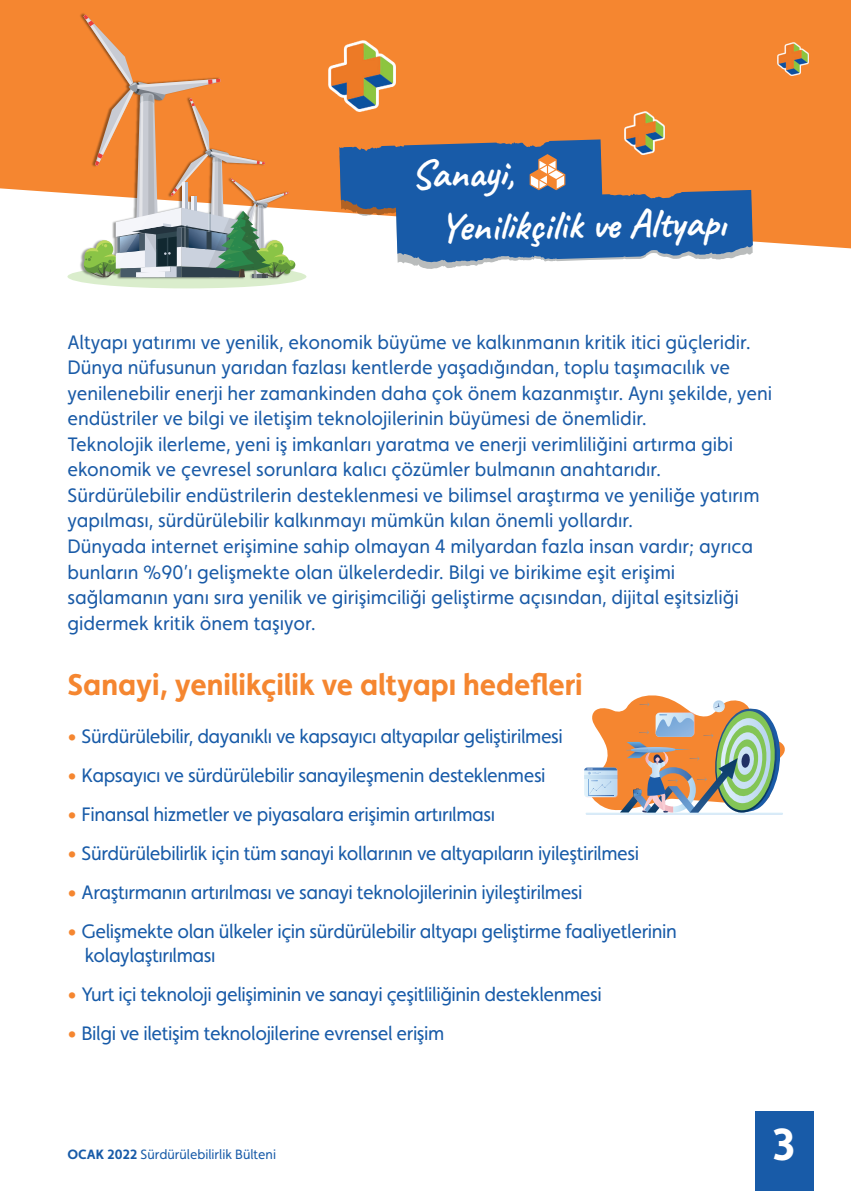
<style>
.page{position:relative;width:851px;height:1191px;background:#fff}
.page>*{position:absolute;margin:0;border:0;box-sizing:border-box;transform-origin:0 0}
.t1{font:700 45px "Faricy New";color:#fff}
.t2{font:700 40.8px/53.4px "Caveat";color:#fff}
.t3{font:700 30px "Faricy New";color:#f58630}
.t4{font:19.5px/25.5px "Faricy New";color:#1a5ba7}
.t5{font:19.5px/24px "Faricy New";letter-spacing:-.02em;color:#185ba8}
.t6{font:13.5px "Faricy New";color:#185ba8}
.s1{color:#f58630}
.s2{font-weight:700}
</style>
<div class="page">
<div style="left:754px;top:1111px;width:59px;height:80px;background:#185ba8"></div>
<div style="left:0;top:0;width:850px;height:248px;background:#f58630"></div>
<img style="left:328px;top:41px;width:67px;height:70px">
<img style="left:624px;top:112px;width:40px;height:27px">
<img style="left:777px;top:43px;width:31px;height:33px">
<svg style="left:339px;top:139px;width:413px;height:130px;background:#62799b"></svg>
<svg style="left:584px;top:695px;width:201px;height:120px"></svg>
<div style="left:67px;top:265px;width:239px;height:23px;background:#daedcc;border-radius:50%"></div>
<img style="left:78px;top:12px;width:218px;height:267px">
<svg style="left:83px;top:15px;width:213px;height:262px;background:#d79a63"></svg>
<h2 class="t2" style="left:438px;top:147px;width:287px;text-indent:-28px;rotate:-1deg">Sanayi,<br>Yenilikçilik ve Altyapı</h2>
<p class="t4" style="left:67px;top:329px;width:706px">Altyapı yatırımı ve yenilik, ekonomik büyüme ve kalkınmanın kritik itici güçleridir.<br>Dünya nüfusunun yarıdan fazlası kentlerde yaşadığından, toplu taşımacılık ve yenilenebilir enerji her zamankinden daha çok önem kazanmıştır. Aynı şekilde, yeni endüstriler ve bilgi ve iletişim teknolojilerinin büyümesi de önemlidir.<br>Teknolojik ilerleme, yeni iş imkanları yaratma ve enerji verimliliğini artırma gibi ekonomik ve çevresel sorunlara kalıcı çözümler bulmanın anahtarıdır.<br>Sürdürülebilir endüstrilerin desteklenmesi ve bilimsel araştırma ve yeniliğe yatırım yapılması, sürdürülebilir kalkınmayı mümkün kılan önemli yollardır.<br>Dünyada internet erişimine sahip olmayan 4 milyardan fazla insan vardır; ayrıca bunların %90’ı gelişmekte olan ülkelerdedir. Bilgi ve birikime eşit erişimi sağlamanın yanı sıra yenilik ve girişimciliği geliştirme açısından, dijital eşitsizliği gidermek kritik önem taşıyor.</p>
<h3 class="t3" style="left:67px;top:666px;width:516px">Sanayi, yenilikçilik ve altyapı hedefleri</h3>
<p class="t5" style="left:67px;top:724px;width:497px"><span class="s1">•</span> Sürdürülebilir, dayanıklı ve kapsayıcı altyapılar geliştirilmesi</p>
<p class="t5" style="left:67px;top:763px;width:479px"><span class="s1">•</span> Kapsayıcı ve sürdürülebilir sanayileşmenin desteklenmesi</p>
<p class="t5" style="left:67px;top:802px;width:429px"><span class="s1">•</span> Finansal hizmetler ve piyasalara erişimin artırılması</p>
<p class="t5" style="left:67px;top:841px;width:573px"><span class="s1">•</span> Sürdürülebilirlik için tüm sanayi kollarının ve altyapıların iyileştirilmesi</p>
<p class="t5" style="left:67px;top:880px;width:516px"><span class="s1">•</span> Araştırmanın artırılması ve sanayi teknolojilerinin iyileştirilmesi</p>
<p class="t5" style="left:85px;top:919px;width:593px;text-indent:-17px"><span class="s1">•</span> Gelişmekte olan ülkeler için sürdürülebilir altyapı geliştirme faaliyetlerinin kolaylaştırılması</p>
<p class="t5" style="left:67px;top:982px;width:536px"><span class="s1">•</span> Yurt içi teknoloji gelişiminin ve sanayi çeşitliliğinin desteklenmesi</p>
<p class="t5" style="left:67px;top:1021px;width:378px"><span class="s1">•</span> Bilgi ve iletişim teknolojilerine evrensel erişim</p>
<p class="t6" style="left:67px;top:1146px;width:210px"><span class="s2">OCAK 2022</span> Sürdürülebilirlik Bülteni</p>
<h1 class="t1" style="left:773px;top:1117px;width:24px">3</h1>
</div>
